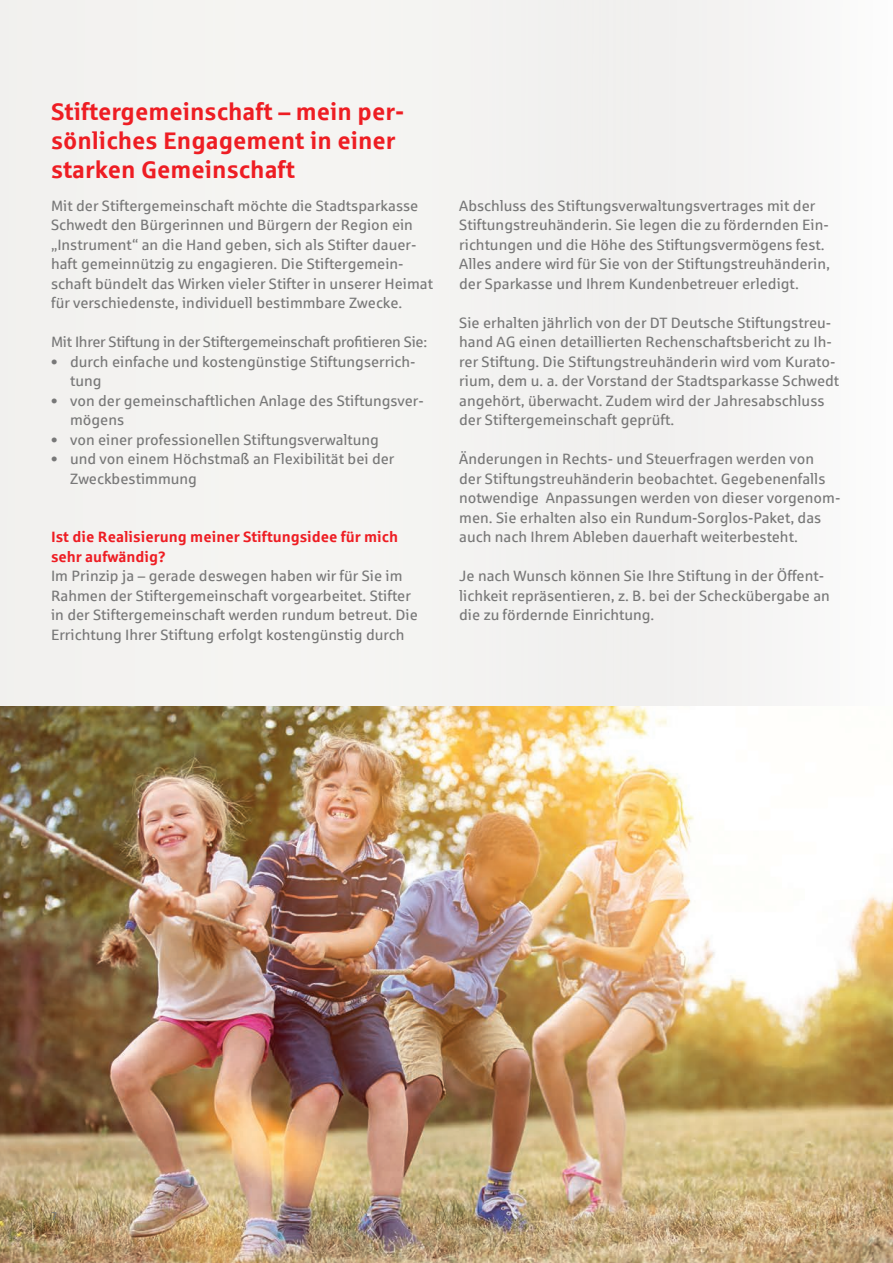
<style>
.page{position:relative;width:893px;height:1263px;background:#f4f3f1}
.page>*{position:absolute;margin:0;border:0;box-sizing:border-box;transform-origin:0 0}
.Subline{font:700 24px/28.8px "Sparkasse Rg";color:#ee1d23}
.Fliesstext{font:15px/19.5px "Sparkasse Rg";color:#787878}
.Zwischentitel{font:700 15px "Sparkasse Rg";color:#ee1d23}
.Fliesstext-2{font:15px "Sparkasse Rg";letter-spacing:-.02em;color:#787878}
.t1{font:11.25px "Sparkasse Rg";color:#787878}
</style>
<div class="page">
<img style="left:0;top:706px;width:893px;height:557px">
<p class="Subline" style="left:51px;top:96px;width:355px">Stiftergemeinschaft – mein per&shy;sönliches Engagement in einer starken Gemeinschaft</p>
<p class="Fliesstext" style="left:51px;top:195px;width:384px">Mit der Stiftergemeinschaft möchte die Stadtsparkasse Schwedt den Bürgerinnen und Bürgern der Region ein „Instrument“ an die Hand geben, sich als Stifter dauer&shy;haft gemeinnützig zu engagieren. Die Stiftergemein&shy;schaft bündelt das Wirken vieler Stifter in unserer Heimat für verschiedenste, individuell bestimmbare Zwecke.</p>
<p class="Fliesstext-2" style="left:51px;top:333px;width:378px">Mit Ihrer Stiftung in der Stiftergemeinschaft profitieren Sie:</p>
<p class="Fliesstext" style="left:70px;top:351px;width:347px;text-indent:-19px">• durch einfache und kostengünstige Stiftungserrich&shy;tung</p>
<p class="Fliesstext" style="left:70px;top:390px;width:355px;text-indent:-19px">• von der gemeinschaftlichen Anlage des Stiftungsver&shy;mögens</p>
<p class="Fliesstext" style="left:51px;top:429px;width:329px">• von einer professionellen Stiftungsverwaltung</p>
<p class="Fliesstext" style="left:70px;top:449px;width:326px;text-indent:-19px">• und von einem Höchstmaß an Flexibilität bei der<br>Zweckbestimmung</p>
<p class="Zwischentitel" style="left:51px;top:527px;width:349px">Ist die Realisierung meiner Stiftungsidee für mich</p>
<p class="Zwischentitel" style="left:51px;top:547px;width:117px">sehr aufwändig?</p>
<p class="Fliesstext" style="left:51px;top:566px;width:368px">Im Prinzip ja – gerade deswegen haben wir für Sie im Rahmen der Stiftergemeinschaft vorgearbeitet. Stifter in der Stiftergemeinschaft werden rundum betreut. Die Errichtung Ihrer Stiftung erfolgt kostengünstig durch</p>
<p class="Fliesstext" style="left:459px;top:195px;width:372px">Abschluss des Stiftungsverwaltungsvertrages mit der Stiftungstreuhänderin. Sie legen die zu fördernden Ein&shy;richtungen und die Höhe des Stiftungsvermögens fest.<br>Alles andere wird für Sie von der Stiftungstreuhänderin, der Sparkasse und Ihrem Kundenbetreuer erledigt.</p>
<p class="Fliesstext" style="left:459px;top:312px;width:381px">Sie erhalten jährlich von der DT Deutsche Stiftungstreu&shy;hand AG einen detaillierten Rechenschaftsbericht zu Ih&shy;rer Stiftung. Die Stiftungstreuhänderin wird vom Kurato&shy;rium, dem u. a. der Vorstand der Stadtsparkasse Schwedt angehört, überwacht. Zudem wird der Jahresabschluss der Stiftergemeinschaft geprüft.</p>
<p class="Fliesstext" style="left:459px;top:449px;width:383px">Änderungen in Rechts- und Steuerfragen werden von<br>der Stiftungstreuhänderin beobachtet. Gegebenenfalls notwendige Anpassungen werden von dieser vorgenom&shy;men. Sie erhalten also ein Rundum-Sorglos-Paket, das auch nach Ihrem Ableben dauerhaft weiterbesteht.</p>
<p class="Fliesstext" style="left:459px;top:566px;width:372px">Je nach Wunsch können Sie Ihre Stiftung in der Öffent&shy;lichkeit repräsentieren, z. B. bei der Scheckübergabe an die zu fördernde Einrichtung.</p>
<p class="t1" style="left:51px;top:1209px;width:8px">7</p>
</div>
